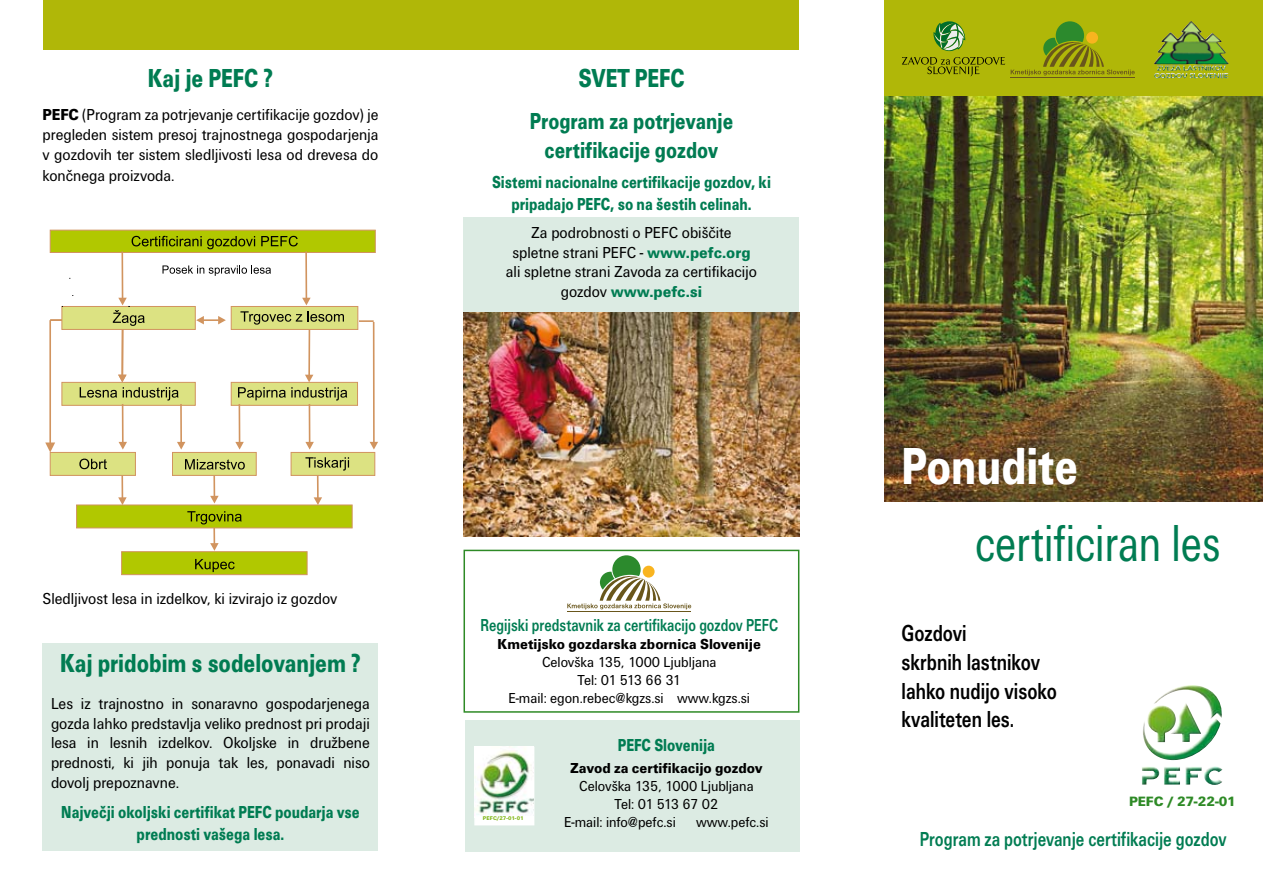
<style>
.page{position:relative;width:1263px;height:893px;background:#fff}
.page>*{position:absolute;margin:0;border:0;box-sizing:border-box;transform-origin:0 0}
.t1{font:54px "Unitus TEE";color:#007c52;scale:.75 1}
.t2{font:54px "Unitus TEE Blac";color:#fff;scale:.75 1}
.t3{font:27px "Unitus TEE Blac";color:#007c52;scale:.75 1}
.t4{font:700 24px/28.8px "Unitus TEE";color:#000;scale:.75 1}
.t5{font:24px/28.8px "Unitus TEE Blac";color:#007c52;text-align:center;scale:.75 1}
.t6{font:700 21px "Unitus TEE";color:#007c52;scale:.75 1}
.t7{font:18px/21.6px "Unitus TEE Blac";color:#007c52;text-align:center;scale:.75 1}
.t8{font:700 18px "Unitus TEE";color:#007c52;scale:.75 1}
.t9{font:16.5px/19.8px "Unitus TEE";color:#000;text-align:justify;scale:.9 1}
.t10{font:16.5px "Unitus TEE Blac";color:#007c52;scale:.9 1}
.t11{font:15px/18px "Unitus TEE";color:#000;text-align:center;scale:.9 1}
.t12{font:15px "Unitus TEE Blac";color:#000;scale:.9 1}
.t13{font:15px "Unitus TEE";letter-spacing:-.065em;color:#000;scale:.9 1}
.t14{font:14.1px "Unitus TEE Blac";color:#2e8a26}
.t15{font:5.55px "Unitus TEE Blac";letter-spacing:.005em;color:#85b81f}
.s1{font-family:"Unitus TEE Blac"}
.s2{font-family:"Unitus TEE Blac";color:#007c52}
.s3{font-family:"Unitus TEE";color:#000}
</style>
<div class="page">
<img style="left:884px;top:95px;width:379px;height:407px">
<div style="left:463px;top:217px;width:336px;height:317px;background:#dcebe3"></div>
<div style="left:465px;top:720px;width:334px;height:131px;background:#dcebe3"></div>
<div style="left:43px;top:0;width:756px;height:50px;background:#b0b708"></div>
<div style="left:884px;top:0;width:379px;height:95px;background:#b0b708"></div>
<div style="left:43px;top:643px;width:335px;height:207px;background:#dcebe3"></div>
<hr style="left:567px;top:611px;width:124px;height:1px;background:#69561b">
<svg style="left:567px;top:555px;width:124px;height:54px"></svg>
<div style="left:231px;top:382px;width:127px;height:24px;background:#dce282;border:1px solid #d1945f"></div>
<div style="left:61px;top:382px;width:135px;height:24px;background:#dce282;border:1px solid #d1945f"></div>
<div style="left:291px;top:452px;width:84px;height:24px;background:#dce282;border:1px solid #d1945f"></div>
<div style="left:172px;top:452px;width:85px;height:24px;background:#dce282;border:1px solid #d1945f"></div>
<div style="left:121px;top:551px;width:186px;height:24px;background:#b1c800;border:1px solid #d1945f"></div>
<div style="left:76px;top:505px;width:277px;height:23px;background:#b1c800;border:1px solid #d1945f"></div>
<div style="left:231px;top:306px;width:127px;height:24px;background:#dce282;border:1px solid #d1945f"></div>
<div style="left:61px;top:306px;width:135px;height:24px;background:#dce282;border:1px solid #d1945f"></div>
<div style="left:50px;top:230px;width:326px;height:23px;background:#b1c800;border:1px solid #d1945f"></div>
<svg style="left:132px;top:236px;width:123px;height:13px"></svg>
<svg style="left:261px;top:236px;width:37px;height:10px"></svg>
<svg style="left:162px;top:265px;width:109px;height:11px"></svg>
<svg style="left:240px;top:311px;width:62px;height:14px"></svg>
<svg style="left:308px;top:311px;width:36px;height:11px"></svg>
<svg style="left:185px;top:459px;width:60px;height:11px"></svg>
<svg style="left:305px;top:457px;width:44px;height:14px"></svg>
<svg style="left:195px;top:559px;width:40px;height:13px"></svg>
<hr style="left:122px;top:404px;width:2px;height:39px;background:#d1945f">
<svg style="left:119px;top:442px;width:8px;height:8px"></svg>
<hr style="left:121px;top:251px;width:2px;height:47px;background:#d1945f">
<svg style="left:113px;top:298px;width:32px;height:28px"></svg>
<hr style="left:49px;top:320px;width:2px;height:123px;background:#d1945f">
<svg style="left:45px;top:442px;width:10px;height:10px"></svg>
<div style="left:50px;top:452px;width:86px;height:24px;background:#dce282;border:1px solid #d1945f"></div>
<hr style="left:180px;top:404px;width:2px;height:39px;background:#d1945f">
<svg style="left:177px;top:442px;width:8px;height:8px"></svg>
<hr style="left:239px;top:404px;width:1px;height:39px;background:#d1945f">
<svg style="left:235px;top:442px;width:9px;height:8px"></svg>
<hr style="left:309px;top:404px;width:1px;height:39px;background:#d1945f">
<svg style="left:305px;top:442px;width:9px;height:8px"></svg>
<hr style="left:308px;top:329px;width:2px;height:46px;background:#d1945f">
<svg style="left:238px;top:375px;width:109px;height:25px"></svg>
<hr style="left:122px;top:329px;width:1px;height:46px;background:#d1945f">
<svg style="left:80px;top:375px;width:99px;height:25px"></svg>
<svg style="left:79px;top:459px;width:28px;height:10px"></svg>
<hr style="left:373px;top:322px;width:2px;height:120px;background:#d1945f">
<svg style="left:370px;top:442px;width:8px;height:8px"></svg>
<svg style="left:50px;top:319px;width:12px;height:2px"></svg>
<svg style="left:359px;top:320px;width:15px;height:2px"></svg>
<hr style="left:121px;top:475px;width:2px;height:23px;background:#d1945f">
<svg style="left:118px;top:497px;width:9px;height:8px"></svg>
<hr style="left:213px;top:475px;width:2px;height:21px;background:#d1945f">
<svg style="left:210px;top:496px;width:9px;height:7px"></svg>
<hr style="left:317px;top:475px;width:2px;height:23px;background:#d1945f">
<svg style="left:314px;top:497px;width:8px;height:8px"></svg>
<svg style="left:187px;top:511px;width:55px;height:40px"></svg>
<hr style="left:305px;top:251px;width:2px;height:47px;background:#d1945f">
<svg style="left:302px;top:298px;width:9px;height:7px"></svg>
<svg style="left:196px;top:316px;width:30px;height:8px"></svg>
<div style="left:474px;top:747px;width:60px;height:78px;background:#fff"></div>
<img style="left:475px;top:747px;width:58px;height:70px">
<div style="left:463px;top:550px;width:336px;height:163px;border:2px solid #2e8a26"></div>
<img style="left:463px;top:313px;width:336px;height:223px">
<hr style="left:1011px;top:77px;width:124px;height:1px;background:#69561b">
<svg style="left:1011px;top:21px;width:124px;height:54px"></svg>
<svg style="left:933px;top:21px;width:32px;height:30px"></svg>
<svg style="left:902px;top:57px;width:103px;height:19px"></svg>
<img style="left:1154px;top:21px;width:75px;height:50px">
<img style="left:1142px;top:685px;width:81px;height:100px">
<h2 class="t3" style="left:148px;top:63px;width:168px">Kaj je PEFC ?</h2>
<p class="t9" style="left:43px;top:105px;width:375px"><span class="s1">PEFC</span> (Program za potrjevanje certifikacije gozdov) je pregleden sistem presoj trajnostnega gospodarjenja v gozdovih ter sistem sledljivosti lesa od drevesa do</p>
<p class="t9" style="left:43px;top:166px;width:148px">končnega proizvoda.</p>
<h2 class="t3" style="left:578px;top:63px;width:143px">SVET PEFC</h2>
<h3 class="t5" style="left:530px;top:107px;width:273px">Program za potrjevanje certifikacije gozdov</h3>
<p class="t7" style="left:492px;top:171px;width:373px">Sistemi nacionalne certifikacije gozdov, ki pripadajo PEFC, so na šestih celinah.</p>
<p class="t9" style="left:506px;top:223px;width:280px;text-align:center">Za podrobnosti o PEFC obiščite spletne strani PEFC - <span class="s2">www.pefc.org </span>ali spletne strani Zavoda za certifikacijo</p>
<p class="t10" style="left:561px;top:282px;width:159px"><span class="s3">gozdov</span> www.pefc.si</p>
<p class="t9" style="left:43px;top:589px;width:329px">Sledljivost lesa in izdelkov, ki izvirajo iz gozdov</p>
<h2 class="t3" style="left:60px;top:648px;width:402px">Kaj pridobim s sodelovanjem ?</h2>
<p class="t9" style="left:51px;top:693px;width:356px">Les iz trajnostno in sonaravno gospodarjenega gozda lahko predstavlja veliko prednost pri prodaji lesa in lesnih izdelkov. Okoljske in družbene prednosti, ki jih ponuja tak les, ponavadi niso dovolj prepoznavne.</p>
<p class="t7" style="left:61px;top:801px;width:399px">Največji okoljski certifikat PEFC poudarja vse prednosti vašega lesa.</p>
<p class="t8" style="left:480px;top:615px;width:398px">Regijski predstavnik za certifikacijo gozdov PEFC</p>
<p class="t12" style="left:498px;top:636px;width:294px">Kmetijsko gozdarska zbornica Slovenije</p>
<p class="t11" style="left:508px;top:653px;width:270px">Celovška 135, 1000 Ljubljana<br>Tel: 01 513 66 31<br>E-mail: egon.rebec@kgzs.si www.kgzs.si</p>
<p class="t15" style="left:483px;top:815px;width:42px">PEFC/27-01-01</p>
<p class="t7" style="left:618px;top:734px;width:131px">PEFC Slovenija</p>
<p class="t12" style="left:570px;top:759px;width:216px">Zavod za certifikacijo gozdov</p>
<p class="t11" style="left:579px;top:777px;width:195px">Celovška 135, 1000 Ljubljana</p>
<p class="t13" style="left:615px;top:795px;width:117px">Tel: 01 513 67 02</p>
<p class="t11" style="left:564px;top:813px;width:125px">E-mail: info@pefc.si</p>
<p class="t11" style="left:696px;top:813px;width:82px">www.pefc.si</p>
<h1 class="t2" style="left:901px;top:435px;width:237px">Ponudite</h1>
<h1 class="t1" style="left:975px;top:513px;width:329px">certificiran les</h1>
<h3 class="t4" style="left:901px;top:619px;width:209px">Gozdovi<br>skrbnih lastnikov lahko nudijo visoko kvaliteten les.</h3>
<p class="t14" style="left:1129px;top:793px;width:108px">PEFC / 27-22-01</p>
<p class="t6" style="left:920px;top:827px;width:410px">Program za potrjevanje certifikacije gozdov</p>
</div>
